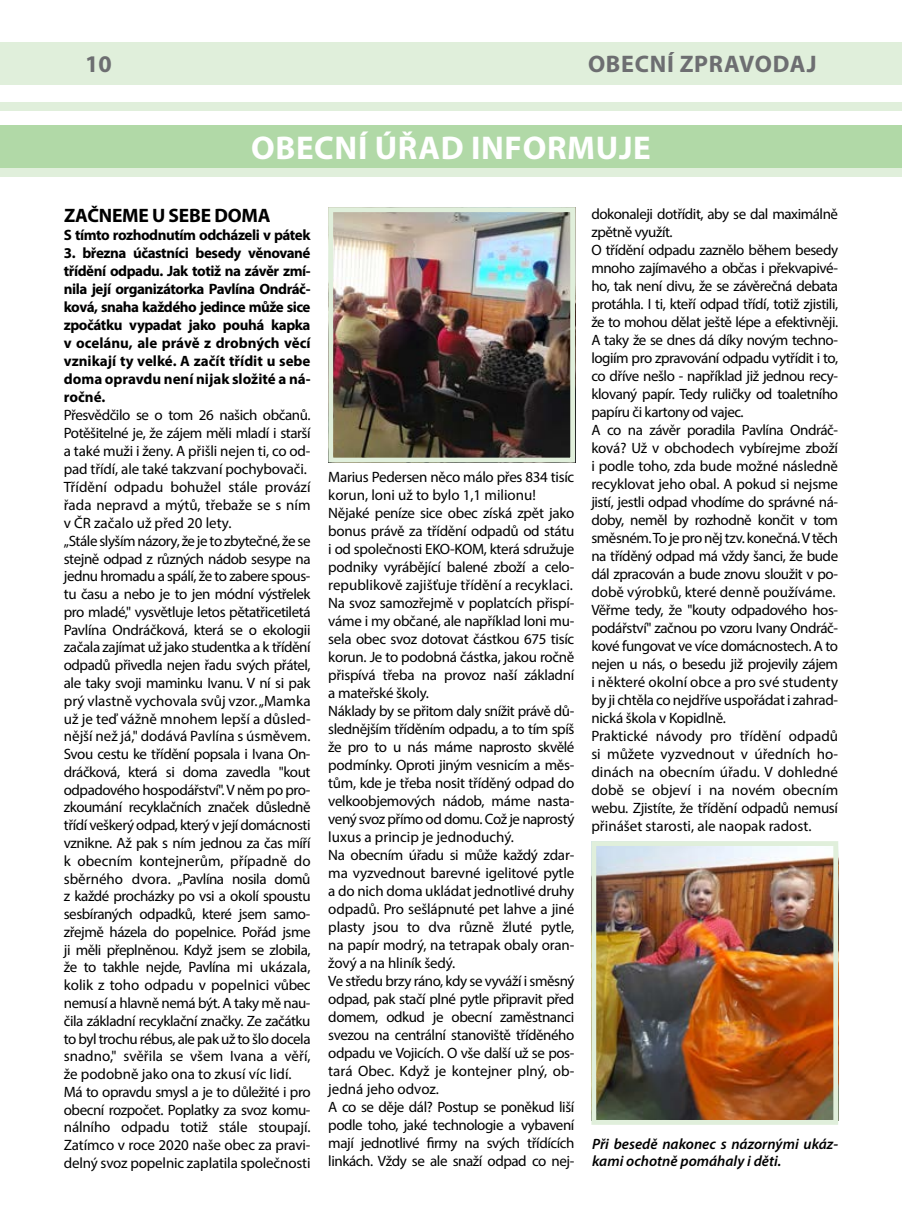
<style>
.page{position:relative;width:902px;height:1212px;background:#fff}
.page>*{position:absolute;margin:0;border:0;box-sizing:border-box;transform-origin:0 0}
.t1{font:700 33px "Myriad Pro";letter-spacing:.02em;color:#fff}
.t2{font:700 24px "Myriad Pro";letter-spacing:.03em;color:#6d6e71}
.t3{font:700 19.5px "Myriad Pro";letter-spacing:-.01em;color:#000}
.t4{font:15px/18px "Myriad Pro";letter-spacing:-.03em;color:#000}
.t5{font:700 15px/18px "Myriad Pro";color:#000;text-align:justify}
.t6{font:italic 600 15px/17.4px "Myriad Pro";color:#000}
.t7{font:700 15px "Myriad Pro";letter-spacing:-.03em;color:#000}
</style>
<div class="page">
<div style="left:0;top:43px;width:901px;height:42px;background:#e0efdb"></div>
<div style="left:0;top:102px;width:901px;height:9px;background:#e0efdb"></div>
<div style="left:0;top:125px;width:901px;height:43px;background:#b1d9a7"></div>
<div style="left:0;top:168px;width:901px;height:8px;background:#e0efdb"></div>
<img style="left:597px;top:847px;width:235px;height:272px">
<div style="left:591px;top:841px;width:247px;height:284px;border:5px solid #e0efdb"></div>
<img style="left:334px;top:213px;width:235px;height:243px">
<div style="left:328px;top:207px;width:247px;height:255px;border:5px solid #e0efdb"></div>
<h2 class="t2" style="left:85px;top:48px;width:28px">10</h2>
<h2 class="t2" style="left:588px;top:48px;width:153px">obecní zpravo</h2>
<h2 class="t2" style="left:772px;top:48px;width:31px">daj</h2>
<h1 class="t1" style="left:251px;top:126px;width:338px">obecní úřad informuje</h1>
<h3 class="t3" style="left:64px;top:203px;width:61px">začneme</h3>
<h3 class="t3" style="left:152px;top:203px;width:91px">usebe doma</h3>
<p class="t7" style="left:64px;top:225px;width:248px">S tímto rozhodnutím odcházeli v pátek</p>
<p class="t5" style="left:64px;top:243px;width:248px">3. března účastníci besedy věnované třídění odpadu. Jak totiž na závěr zmí&shy;nila její organizátorka Pavlína Ondráč&shy;ková, snaha každého jedince může sice zpočátku vypadat jako pouhá kapka v ocelánu, ale právě z drobných věcí vznikají ty velké. A začít třídit u sebe doma opravdu není nijak složité a ná&shy;ročné.</p>
<p class="t4" style="left:64px;top:406px;width:248px">Přesvědčilo se o tom 26 našich občanů.<br>Potěšitelné je, že zájem měli mladí i starší a také muži i ženy. A přišli nejen ti, co od&shy;pad třídí, ale také takzvaní pochybovači.<br>Třídění odpadu bohužel stále provází řada nepravd a mýtů, třebaže se s ním v ČR začalo už před 20 lety.<br>„Stále slyším názory, že je to zbytečné, že se stejně odpad z různých nádob sesype na jednu hromadu a spálí, že to zabere spous&shy;tu času a nebo je to jen módní výstřelek pro mladé," vysvětluje letos pětatřicetiletá Pavlína Ondráčková, která se o ekologii začala zajímat už jako studentka a k třídění odpadů přivedla nejen řadu svých přátel, ale taky svoji maminku Ivanu. V ní si pak prý vlastně vychovala svůj vzor. „Mamka už je teď vážně mnohem lepší a důsled&shy;nější než já," dodává Pavlína s úsměvem.<br>Svou cestu ke třídění popsala i Ivana On&shy;dráčková, která si doma zavedla "kout odpadového hospodářství". V něm po pro&shy;zkoumání recyklačních značek důsledně třídí veškerý odpad, který v její domácnosti vznikne. Až pak s ním jednou za čas míří k obecním kontejnerům, případně do sběrného dvora. „Pavlína nosila domů z každé procházky po vsi a okolí spoustu sesbíraných odpadků, které jsem samo&shy;zřejmě házela do popelnice. Pořád jsme ji měli přeplněnou. Když jsem se zlobila, že to takhle nejde, Pavlína mi ukázala, kolik z toho odpadu v popelnici vůbec nemusí a hlavně nemá být. A taky mě nau&shy;čila základní recyklační značky. Ze začátku to byl trochu rébus, ale pak už to šlo docela snadno," svěřila se všem Ivana a věří, že podobně jako ona to zkusí víc lidí.<br>Má to opravdu smysl a je to důležité i pro obecní rozpočet. Poplatky za svoz komu&shy;nálního odpadu totiž stále stoupají.<br>Zatímco v roce 2020 naše obec za pravi&shy;delný svoz popelnic zaplatila společnosti</p>
<p class="t4" style="left:328px;top:468px;width:247px">Marius Pedersen něco málo přes 834 tisíc korun, loni už to bylo 1,1 milionu!<br>Nějaké peníze sice obec získá zpět jako bonus právě za třídění odpadů od státu i od společnosti EKO-KOM, která sdružuje podniky vyrábějící balené zboží a celo&shy;republikově zajišťuje třídění a recyklaci.<br>Na svoz samozřejmě v poplatcích přispí&shy;váme i my občané, ale například loni mu&shy;sela obec svoz dotovat částkou 675 tisíc korun. Je to podobná částka, jakou ročně přispívá třeba na provoz naší základní a mateřské školy.<br>Náklady by se přitom daly snížit právě dů&shy;slednějším tříděním odpadu, a to tím spíš že pro to u nás máme naprosto skvělé podmínky. Oproti jiným vesnicím a měs&shy;tům, kde je třeba nosit tříděný odpad do velkoobjemových nádob, máme nasta&shy;vený svoz přímo od domu. Což je naprostý luxus a princip je jednoduchý.<br>Na obecním úřadu si může každý zdar&shy;ma vyzvednout barevné igelitové pytle a do nich doma ukládat jednotlivé druhy odpadů. Pro sešlápnuté pet lahve a jiné plasty jsou to dva různě žluté pytle, na papír modrý, na tetrapak obaly oran&shy;žový a na hliník šedý.<br>Ve středu brzy ráno, kdy se vyváží i směsný odpad, pak stačí plné pytle připravit před domem, odkud je obecní zaměstnanci svezou na centrální stanoviště tříděného odpadu ve Vojicích. O vše další už se pos&shy;tará Obec. Když je kontejner plný, ob&shy;jedná jeho odvoz.<br>A co se děje dál? Postup se poněkud liší podle toho, jaké technologie a vybavení mají jednotlivé firmy na svých třídících linkách. Vždy se ale snaží odpad co nej-</p>
<p class="t4" style="left:591px;top:204px;width:248px">dokonaleji dotřídit, aby se dal maximálně zpětně využít.<br>O třídění odpadu zaznělo během besedy mnoho zajímavého a občas i překvapivé&shy;ho, tak není divu, že se závěrečná debata protáhla. I ti, kteří odpad třídí, totiž zjistili, že to mohou dělat ještě lépe a efektivněji.<br>A taky že se dnes dá díky novým techno&shy;logiím pro zpravování odpadu vytřídit i to, co dříve nešlo - například již jednou recy&shy;klovaný papír. Tedy ruličky od toaletního papíru či kartony od vajec.<br>A co na závěr poradila Pavlína Ondráč&shy;ková? Už v obchodech vybírejme zboží i podle toho, zda bude možné následně recyklovat jeho obal. A pokud si nejsme jistí, jestli odpad vhodíme do správné ná&shy;doby, neměl by rozhodně končit v tom směsném. To je pro něj tzv. konečná. V těch na tříděný odpad má vždy šanci, že bude dál zpracován a bude znovu sloužit v po&shy;době výrobků, které denně používáme.<br>Věřme tedy, že "kouty odpadového hos&shy;podářství" začnou po vzoru Ivany Ondráč&shy;kové fungovat ve více domácnostech. A to nejen u nás, o besedu již projevily zájem i některé okolní obce a pro své studenty by ji chtěla co nejdříve uspořádat i zahrad&shy;nická škola v Kopidlně.<br>Praktické návody pro třídění odpadů si můžete vyzvednout v úředních ho&shy;dinách na obecním úřadu. V dohledné době se objeví i na novém obecním webu. Zjistíte, že třídění odpadů nemusí přinášet starosti, ale naopak radost.</p>
<p class="t6" style="left:592px;top:1135px;width:247px">Při besedě nakonec s názornými ukáz&shy;kami ochotně pomáhaly i děti.</p>
</div>
